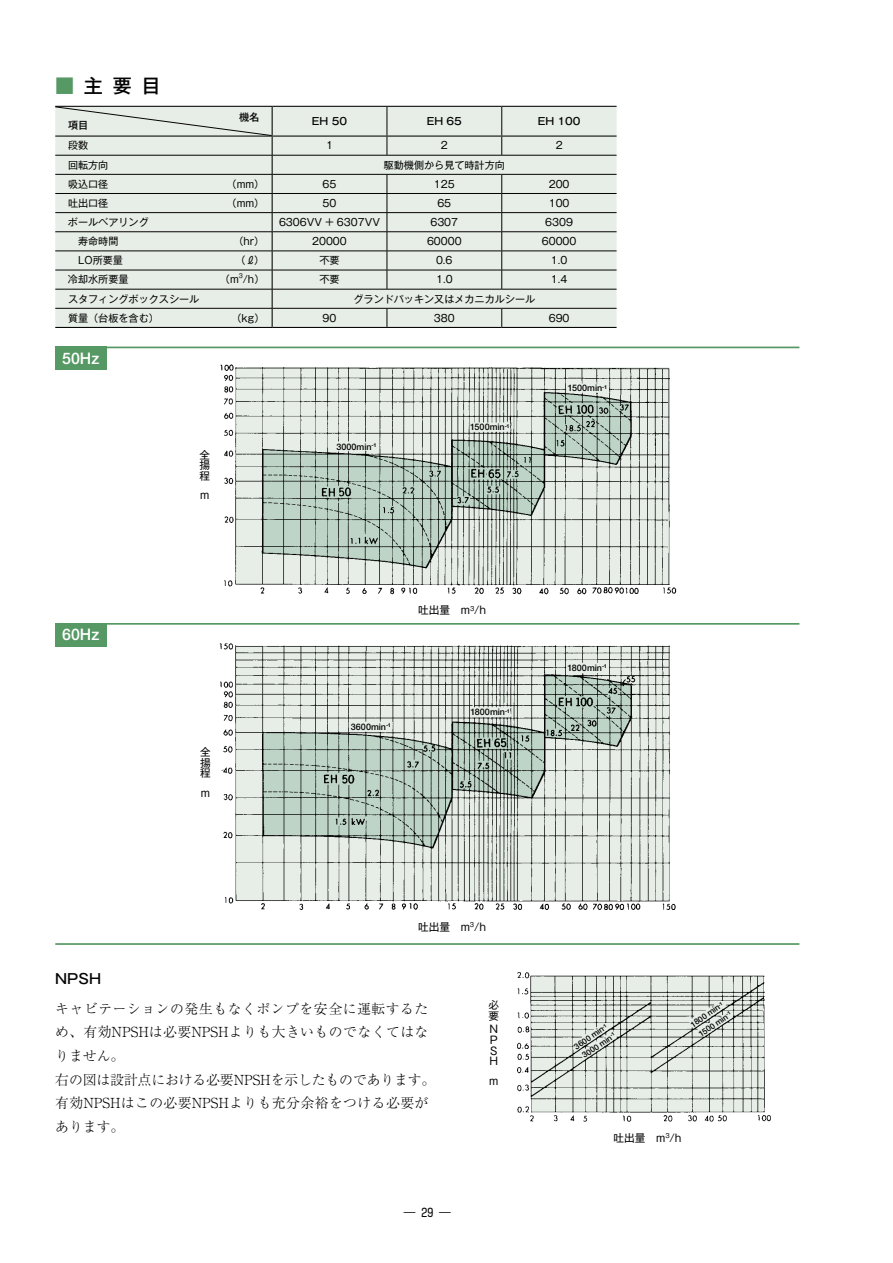
<style>
.page{position:relative;width:893px;height:1263px;background:#fff}
.page>*{position:absolute;margin:0;border:0;box-sizing:border-box;transform-origin:0 0}
.t1{font:500 19.2px "Gothic MB101 Pr 6 N";color:#030303}
.t2{font:500 15.9px "Helvetica Neue LT Std";color:#fff}
.t3{font:300 13.8px/23.7px "Ryumin Pr 6 N";letter-spacing:.03em;color:#030303}
.t4{font:500 13.8px "Gothic MB101 Pr 6 N";color:#030303}
.t5{font:11.7px "Shin Go Pr 6";color:#030303}
.t6{font:10.65px/10.6px "Gothic MB101 Pr 6 N";color:#030303;text-align:justify}
.t7{font:10.05px "Gothic MB101 Pr 6";color:#030303}
.t8{font:500 10.05px "Gothic MB101 Pr 6";color:#030303}
.t9{font:500 9px "Helvetica Neue LT Std";color:#030303}
.t10{font:500 8.25px/11.7px "Helvetica Neue LT Std";color:#030303}
.t11{font:5.85px "Gothic MB101 Pr 6";color:#030303}
.s1{color:#579964}
</style>
<div class="page">
<div style="left:273px;top:107px;width:344px;height:220px;background:#e7eee7"></div>
<svg style="left:387px;top:107px;width:1px;height:48px"></svg>
<svg style="left:501px;top:107px;width:1px;height:48px"></svg>
<hr style="left:272px;top:155px;width:115px;height:1px;background:#030303">
<hr style="left:387px;top:155px;width:115px;height:1px;background:#030303">
<hr style="left:502px;top:155px;width:115px;height:1px;background:#030303">
<hr style="left:272px;top:174px;width:115px;height:1px;background:#030303">
<hr style="left:387px;top:174px;width:115px;height:1px;background:#030303">
<hr style="left:502px;top:174px;width:115px;height:1px;background:#030303">
<hr style="left:272px;top:193px;width:115px;height:1px;background:#030303">
<hr style="left:387px;top:193px;width:115px;height:1px;background:#030303">
<hr style="left:502px;top:193px;width:115px;height:1px;background:#030303">
<hr style="left:272px;top:212px;width:115px;height:1px;background:#030303">
<hr style="left:387px;top:212px;width:115px;height:1px;background:#030303">
<hr style="left:502px;top:212px;width:115px;height:1px;background:#030303">
<hr style="left:272px;top:231px;width:115px;height:1px;background:#030303">
<hr style="left:387px;top:231px;width:115px;height:1px;background:#030303">
<hr style="left:502px;top:231px;width:115px;height:1px;background:#030303">
<hr style="left:272px;top:251px;width:115px;height:1px;background:#030303">
<hr style="left:387px;top:251px;width:115px;height:1px;background:#030303">
<hr style="left:502px;top:251px;width:115px;height:1px;background:#030303">
<hr style="left:272px;top:270px;width:115px;height:1px;background:#030303">
<hr style="left:387px;top:270px;width:115px;height:1px;background:#030303">
<svg style="left:387px;top:175px;width:1px;height:114px"></svg>
<hr style="left:502px;top:270px;width:115px;height:1px;background:#030303">
<svg style="left:501px;top:175px;width:1px;height:114px"></svg>
<hr style="left:272px;top:289px;width:115px;height:1px;background:#030303">
<hr style="left:387px;top:289px;width:115px;height:1px;background:#030303">
<hr style="left:502px;top:289px;width:115px;height:1px;background:#030303">
<hr style="left:272px;top:308px;width:115px;height:1px;background:#030303">
<hr style="left:387px;top:308px;width:115px;height:1px;background:#030303">
<svg style="left:387px;top:309px;width:1px;height:18px"></svg>
<hr style="left:502px;top:308px;width:115px;height:1px;background:#030303">
<svg style="left:501px;top:309px;width:1px;height:18px"></svg>
<hr style="left:55px;top:106px;width:217px;height:1px;background:#030303">
<hr style="left:272px;top:106px;width:115px;height:1px;background:#030303">
<hr style="left:387px;top:106px;width:115px;height:1px;background:#030303">
<hr style="left:502px;top:106px;width:115px;height:1px;background:#030303">
<hr style="left:272px;top:136px;width:115px;height:1px;background:#030303">
<hr style="left:387px;top:136px;width:115px;height:1px;background:#030303">
<hr style="left:502px;top:136px;width:115px;height:1px;background:#030303">
<hr style="left:55px;top:327px;width:217px;height:1px;background:#030303">
<hr style="left:272px;top:327px;width:115px;height:1px;background:#030303">
<hr style="left:387px;top:327px;width:115px;height:1px;background:#030303">
<hr style="left:502px;top:327px;width:115px;height:1px;background:#030303">
<svg style="left:55px;top:107px;width:218px;height:220px;background:#dae0da"></svg>
<img style="left:219px;top:643px;width:457px;height:267px">
<img style="left:220px;top:364px;width:457px;height:231px">
<img style="left:517px;top:972px;width:254px;height:150px">
<hr style="left:55px;top:347px;width:744px;height:1px;background:#579964">
<div style="left:55px;top:347px;width:51px;height:23px;background:#579964"></div>
<hr style="left:55px;top:623px;width:744px;height:2px;background:#579964">
<div style="left:55px;top:623px;width:51px;height:23px;background:#579964"></div>
<hr style="left:55px;top:943px;width:744px;height:2px;background:#579964">
<h1 class="t1" style="left:55px;top:70px;width:107px"><span class="s1">■</span> 主要目</h1>
<p class="t8" style="left:68px;top:117px;width:22px">項目</p>
<p class="t8" style="left:239px;top:109px;width:22px">機名</p>
<p class="t8" style="left:312px;top:113px;width:37px">EH 50</p>
<p class="t8" style="left:427px;top:113px;width:37px">EH 65</p>
<p class="t8" style="left:538px;top:113px;width:44px">EH 100</p>
<p class="t7" style="left:68px;top:137px;width:22px">段数</p>
<p class="t7" style="left:326px;top:137px;width:8px">1</p>
<p class="t7" style="left:441px;top:137px;width:8px">2</p>
<p class="t7" style="left:556px;top:137px;width:8px">2</p>
<p class="t7" style="left:68px;top:156px;width:42px">回転方向</p>
<p class="t7" style="left:384px;top:156px;width:123px">駆動機側から見て時計方向</p>
<p class="t7" style="left:68px;top:176px;width:42px">吸込口径</p>
<p class="t7" style="left:227px;top:176px;width:39px">（mm）</p>
<p class="t7" style="left:323px;top:176px;width:15px">65</p>
<p class="t7" style="left:434px;top:176px;width:22px">125</p>
<p class="t7" style="left:549px;top:176px;width:22px">200</p>
<p class="t7" style="left:68px;top:195px;width:42px">吐出口径</p>
<p class="t7" style="left:227px;top:195px;width:39px">（mm）</p>
<p class="t7" style="left:323px;top:195px;width:15px">50</p>
<p class="t7" style="left:437px;top:195px;width:15px">65</p>
<p class="t7" style="left:549px;top:195px;width:22px">100</p>
<p class="t7" style="left:68px;top:214px;width:82px">ボールベアリング</p>
<p class="t7" style="left:279px;top:214px;width:102px">6306VV + 6307VV</p>
<p class="t7" style="left:430px;top:214px;width:29px">6307</p>
<p class="t7" style="left:545px;top:214px;width:29px">6309</p>
<p class="t7" style="left:68px;top:233px;width:52px">　寿命時間</p>
<p class="t7" style="left:233px;top:233px;width:33px">（hr）</p>
<p class="t7" style="left:312px;top:233px;width:36px">20000</p>
<p class="t7" style="left:427px;top:233px;width:36px">60000</p>
<p class="t7" style="left:542px;top:233px;width:36px">60000</p>
<p class="t7" style="left:68px;top:252px;width:56px">　LO所要量</p>
<p class="t7" style="left:236px;top:252px;width:30px">（ℓ）</p>
<p class="t7" style="left:319px;top:252px;width:22px">不要</p>
<p class="t7" style="left:436px;top:252px;width:18px">0.6</p>
<p class="t7" style="left:551px;top:252px;width:18px">1.0</p>
<p class="t7" style="left:68px;top:271px;width:62px">冷却水所要量</p>
<p class="t7" style="left:220px;top:271px;width:46px">（m /h）</p>
<p class="t11" style="left:239px;top:271px;width:6px">3</p>
<p class="t7" style="left:319px;top:271px;width:22px">不要</p>
<p class="t7" style="left:436px;top:271px;width:18px">1.0</p>
<p class="t7" style="left:551px;top:271px;width:18px">1.4</p>
<p class="t7" style="left:68px;top:290px;width:133px">スタフィングボックスシール</p>
<p class="t7" style="left:353px;top:290px;width:183px">グランドパッキン又はメカニカルシール</p>
<p class="t7" style="left:68px;top:310px;width:92px">質量（台板を含む）</p>
<p class="t7" style="left:231px;top:310px;width:34px">（kg）</p>
<p class="t7" style="left:323px;top:310px;width:15px">90</p>
<p class="t7" style="left:434px;top:310px;width:22px">380</p>
<p class="t7" style="left:549px;top:310px;width:22px">690</p>
<h2 class="t2" style="left:62px;top:348px;width:39px">50Hz</h2>
<h2 class="t2" style="left:62px;top:625px;width:39px">60Hz</h2>
<p class="t6" style="left:199px;top:448px;width:12px">全揚程</p>
<p class="t6" style="left:200px;top:489px;width:11px">m</p>
<p class="t6" style="left:200px;top:746px;width:12px">全揚程</p>
<p class="t6" style="left:201px;top:787px;width:11px">m</p>
<p class="t9" style="left:336px;top:441px;width:42px">3000min<sup>-1</sup></p>
<p class="t9" style="left:470px;top:422px;width:41px">1500min<sup>-1</sup></p>
<p class="t9" style="left:568px;top:383px;width:41px">1500min<sup>-1</sup></p>
<p class="t6" style="left:418px;top:604px;width:70px">吐出量　m<sup>3</sup>/h</p>
<p class="t9" style="left:351px;top:721px;width:42px">3600min<sup>-1</sup></p>
<p class="t9" style="left:470px;top:707px;width:41px">1800min<sup>-1</sup></p>
<p class="t9" style="left:567px;top:663px;width:41px">1800min<sup>-1</sup></p>
<p class="t6" style="left:418px;top:920px;width:70px">吐出量　m<sup>3</sup>/h</p>
<h3 class="t4" style="left:55px;top:967px;width:47px">NPSH</h3>
<h3 class="t3" style="left:55px;top:996px;width:382px">キャビテーションの発生もなくポンプを安全に運転するため、有効NPSHは必要NPSHよりも大きいものでなくてはなりません。<br>右の図は設計点における必要NPSHを示したものであります。有効NPSHはこの必要NPSHよりも充分余裕をつける必要があります。</h3>
<p class="t5" style="left:421px;top:1203px;width:13px">29</p>
<p class="t5" style="left:404px;top:1203px;width:48px">―　　―</p>
<p class="t6" style="left:488px;top:999px;width:12px">必要</p>
<p class="t6" style="left:489px;top:1023px;width:10px">N P S H</p>
<p class="t6" style="left:489px;top:1074px;width:11px">m</p>
<p class="t10" style="left:572px;top:1042px;width:42px;rotate:-34deg">3600 min<sup>-1<br></sup>3000 min<sup>-1</sup></p>
<p class="t10" style="left:688px;top:1020px;width:39px;rotate:-34deg">1800 min<sup>-1</sup></p>
<p class="t10" style="left:696px;top:1030px;width:39px;rotate:-34deg">1500 min<sup>-1</sup></p>
<p class="t6" style="left:614px;top:1131px;width:70px">吐出量　m<sup>3</sup>/h</p>
</div>
